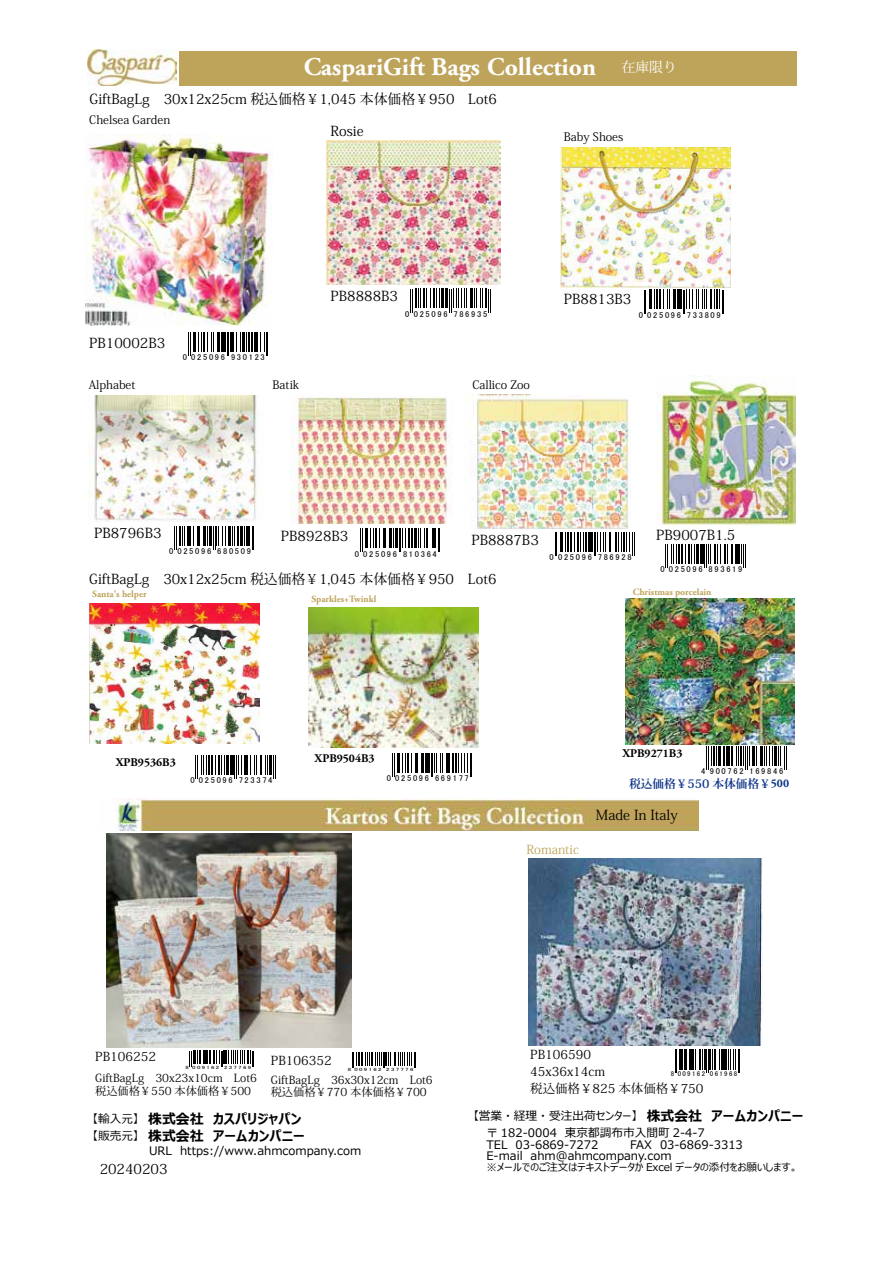
<style>
.page{position:relative;width:893px;height:1263px;background:#fff}
.page>*{position:absolute;margin:0;border:0;box-sizing:border-box;transform-origin:0 0}
.t1{font:700 25.5px "Adobe Garamond Pro";color:#fff}
.t2{font:13.8px "Koz Min Pro";color:#000}
.t3{font:700 13.8px "Meiryo UI";color:#000}
.t4{font:13.8px "Koz Min Pr 6 N";color:#fff}
.t5{font:12.45px/17.4px "Koz Min Pro";color:#000}
.t6{font:12.45px "Koz Min Pro";color:#bea45b}
.t7{font:11.7px "Meiryo UI";color:#000}
.t8{font:11.7px "Koz Min Pro";color:#000}
.t9{font:700 11.7px "Adobe Garamond Pro";color:#000}
.t10{font:700 11.7px "Koz Min Pro";color:#0c3388}
.t11{font:11.25px "Koz Min Pro";color:#000}
.t12{font:10.65px "Meiryo UI";color:#000}
.t13{font:700 9.6px "Adobe Garamond Pro";color:#bea45b}
.t14{font:8.4px "MS UI Gothic";letter-spacing:.2em;color:#000}
.t15{font:6.9px "MS UI Gothic";letter-spacing:.2em;color:#000}
.t16{font:4.5px "MS UI Gothic";letter-spacing:.2em;color:#000;scale:1.49 1}
.s1{font-family:"Adobe Garamond Pro"}
</style>
<div class="page">
<div style="left:180px;top:51px;width:617px;height:34px;background:#bea45b"></div>
<img style="left:87px;top:49px;width:90px;height:36px">
<img style="left:625px;top:599px;width:170px;height:146px">
<img style="left:529px;top:858px;width:233px;height:187px">
<svg style="left:675px;top:1049px;width:65px;height:24px"></svg>
<img style="left:107px;top:834px;width:245px;height:213px">
<svg style="left:191px;top:1050px;width:63px;height:16px"></svg>
<svg style="left:352px;top:1052px;width:64px;height:16px"></svg>
<img style="left:115px;top:799px;width:583px;height:32px">
<img style="left:468px;top:395px;width:162px;height:134px">
<img style="left:290px;top:396px;width:162px;height:128px">
<img style="left:89px;top:395px;width:170px;height:127px">
<img style="left:327px;top:140px;width:173px;height:145px">
<img style="left:656px;top:376px;width:139px;height:149px">
<svg style="left:644px;top:290px;width:80px;height:23px"></svg>
<svg style="left:174px;top:526px;width:80px;height:24px"></svg>
<svg style="left:555px;top:532px;width:80px;height:24px"></svg>
<svg style="left:188px;top:332px;width:80px;height:23px"></svg>
<svg style="left:410px;top:289px;width:81px;height:23px"></svg>
<svg style="left:360px;top:529px;width:80px;height:23px"></svg>
<svg style="left:665px;top:544px;width:81px;height:24px"></svg>
<svg style="left:706px;top:747px;width:81px;height:23px"></svg>
<svg style="left:392px;top:753px;width:80px;height:24px"></svg>
<svg style="left:197px;top:755px;width:79px;height:24px"></svg>
<img style="left:561px;top:147px;width:170px;height:141px">
<img style="left:89px;top:604px;width:170px;height:140px">
<img style="left:308px;top:607px;width:170px;height:140px">
<img style="left:85px;top:135px;width:187px;height:190px">
<h1 class="t1" style="left:304px;top:52px;width:294px">CaspariGift Bags Collection</h1>
<p class="t2" style="left:89px;top:89px;width:409px">GiftBagLg　30x12x25cm 税込価格￥1,045 本体価格￥950　Lot6</p>
<p class="t4" style="left:622px;top:59px;width:57px">在庫限り</p>
<p class="t8" style="left:89px;top:111px;width:82px">Chelsea Garden</p>
<p class="t2" style="left:331px;top:121px;width:35px">Rosie</p>
<p class="t8" style="left:564px;top:129px;width:61px">Baby Shoes</p>
<p class="t2" style="left:89px;top:333px;width:77px">PB10002B3</p>
<p class="t8" style="left:89px;top:376px;width:48px">Alphabet</p>
<p class="t14" style="left:183px;top:352px;width:6px">0</p>
<p class="t14" style="left:191px;top:352px;width:35px">025096</p>
<p class="t14" style="left:231px;top:352px;width:35px">930123</p>
<p class="t8" style="left:273px;top:376px;width:28px">Batik</p>
<p class="t2" style="left:331px;top:286px;width:69px">PB8888B3</p>
<p class="t14" style="left:405px;top:309px;width:6px">0</p>
<p class="t14" style="left:414px;top:309px;width:35px">025096</p>
<p class="t14" style="left:453px;top:309px;width:35px">786935</p>
<p class="t8" style="left:472px;top:376px;width:59px">Callico Zoo</p>
<p class="t2" style="left:564px;top:289px;width:69px">PB8813B3</p>
<p class="t14" style="left:639px;top:310px;width:6px">0</p>
<p class="t14" style="left:647px;top:310px;width:35px">025096</p>
<p class="t14" style="left:687px;top:310px;width:35px">733809</p>
<p class="t2" style="left:94px;top:523px;width:69px">PB8796B3</p>
<p class="t14" style="left:169px;top:547px;width:6px">0</p>
<p class="t14" style="left:177px;top:547px;width:35px">025096</p>
<p class="t14" style="left:217px;top:547px;width:35px">680509</p>
<p class="t2" style="left:281px;top:526px;width:69px">PB8928B3</p>
<p class="t14" style="left:355px;top:549px;width:6px">0</p>
<p class="t14" style="left:363px;top:549px;width:35px">025096</p>
<p class="t14" style="left:403px;top:549px;width:35px">810364</p>
<p class="t2" style="left:471px;top:530px;width:69px">PB8887B3</p>
<p class="t2" style="left:656px;top:525px;width:80px">PB9007B1.5</p>
<p class="t14" style="left:550px;top:553px;width:6px">0</p>
<p class="t14" style="left:558px;top:553px;width:35px">025096</p>
<p class="t14" style="left:598px;top:553px;width:35px">786928</p>
<p class="t2" style="left:89px;top:569px;width:409px">GiftBagLg　30x12x25cm 税込価格￥1,045 本体価格￥950　Lot6</p>
<p class="t13" style="left:92px;top:589px;width:56px">Santa s' helper</p>
<p class="t13" style="left:312px;top:593px;width:66px">Sparkles+Twinkl</p>
<p class="t14" style="left:660px;top:565px;width:6px">0</p>
<p class="t14" style="left:669px;top:565px;width:35px">025096</p>
<p class="t14" style="left:709px;top:565px;width:35px">893619</p>
<p class="t13" style="left:633px;top:586px;width:80px">Christmas porcelain</p>
<p class="t9" style="left:116px;top:755px;width:62px">XPB9536B3</p>
<p class="t14" style="left:190px;top:776px;width:6px">0</p>
<p class="t14" style="left:199px;top:776px;width:35px">025096</p>
<p class="t14" style="left:239px;top:776px;width:35px">723374</p>
<p class="t9" style="left:315px;top:751px;width:62px">XPB9504B3</p>
<p class="t14" style="left:387px;top:774px;width:6px">0</p>
<p class="t14" style="left:395px;top:774px;width:35px">025096</p>
<p class="t14" style="left:435px;top:774px;width:35px">669177</p>
<p class="t6" style="left:527px;top:840px;width:54px">Romantic</p>
<p class="t9" style="left:622px;top:747px;width:62px">XPB9271B3</p>
<p class="t14" style="left:710px;top:767px;width:35px">900762</p>
<p class="t14" style="left:749px;top:767px;width:35px">169846</p>
<p class="t14" style="left:701px;top:767px;width:6px">4</p>
<p class="t10" style="left:629px;top:775px;width:162px">税込価格￥550 本体価格￥<span class="s1">500</span></p>
<p class="t2" style="left:596px;top:805px;width:83px">Made In Italy</p>
<p class="t5" style="left:95px;top:1047px;width:62px">PB106252</p>
<p class="t16" style="left:192px;top:1065px;width:20px">009162</p>
<p class="t16" style="left:185px;top:1065px;width:4px">8</p>
<p class="t16" style="left:224px;top:1065px;width:20px">237769</p>
<p class="t5" style="left:271px;top:1051px;width:62px">PB106352</p>
<p class="t16" style="left:354px;top:1067px;width:20px">009162</p>
<p class="t16" style="left:348px;top:1067px;width:4px">8</p>
<p class="t16" style="left:386px;top:1067px;width:20px">237776</p>
<p class="t11" style="left:95px;top:1069px;width:163px">GiftBagLg　30x23x10cm　Lot6</p>
<p class="t11" style="left:95px;top:1082px;width:157px">税込価格￥550 本体価格￥500</p>
<p class="t11" style="left:271px;top:1071px;width:163px">GiftBagLg　36x30x12cm　Lot6</p>
<p class="t11" style="left:271px;top:1084px;width:157px">税込価格￥770 本体価格￥700</p>
<p class="t5" style="left:530px;top:1045px;width:76px">PB106590<br>45x36x14cm</p>
<p class="t15" style="left:678px;top:1070px;width:29px">009162</p>
<p class="t15" style="left:710px;top:1070px;width:29px">061968</p>
<p class="t15" style="left:671px;top:1070px;width:5px">8</p>
<p class="t5" style="left:530px;top:1079px;width:175px">税込価格￥825 本体価格￥750</p>
<p class="t7" style="left:92px;top:1111px;width:48px">【輸入元】</p>
<p class="t7" style="left:92px;top:1128px;width:48px">【販売元】</p>
<p class="t3" style="left:148px;top:1109px;width:155px">株式会社　カスパリジャパン</p>
<p class="t3" style="left:148px;top:1126px;width:158px">株式会社　アームカンパニー</p>
<p class="t7" style="left:149px;top:1142px;width:25px">URL</p>
<p class="t7" style="left:180px;top:1142px;width:183px">https://www.ahmcompany.com</p>
<p class="t2" style="left:100px;top:1159px;width:69px">20240203</p>
<p class="t3" style="left:647px;top:1106px;width:158px">株式会社　アームカンパニー</p>
<p class="t7" style="left:473px;top:1107px;width:166px">【営業・経理・受注出荷センター】</p>
<p class="t7" style="left:531px;top:1148px;width:143px">ahm@ahmcompany.com</p>
<p class="t7" style="left:486px;top:1124px;width:220px">〒 182-0004　東京都調布市入間町 2-4-7</p>
<p class="t7" style="left:515px;top:1136px;width:84px">03-6869-7272</p>
<p class="t7" style="left:660px;top:1136px;width:84px">03-6869-3313</p>
<p class="t7" style="left:486px;top:1136px;width:23px">TEL</p>
<p class="t7" style="left:630px;top:1136px;width:23px">FAX</p>
<p class="t7" style="left:486px;top:1148px;width:38px">E-mail</p>
<p class="t12" style="left:486px;top:1160px;width:313px">※メールでのご注文はテキストデータか Excel データの添付をお願いします。</p>
</div>
